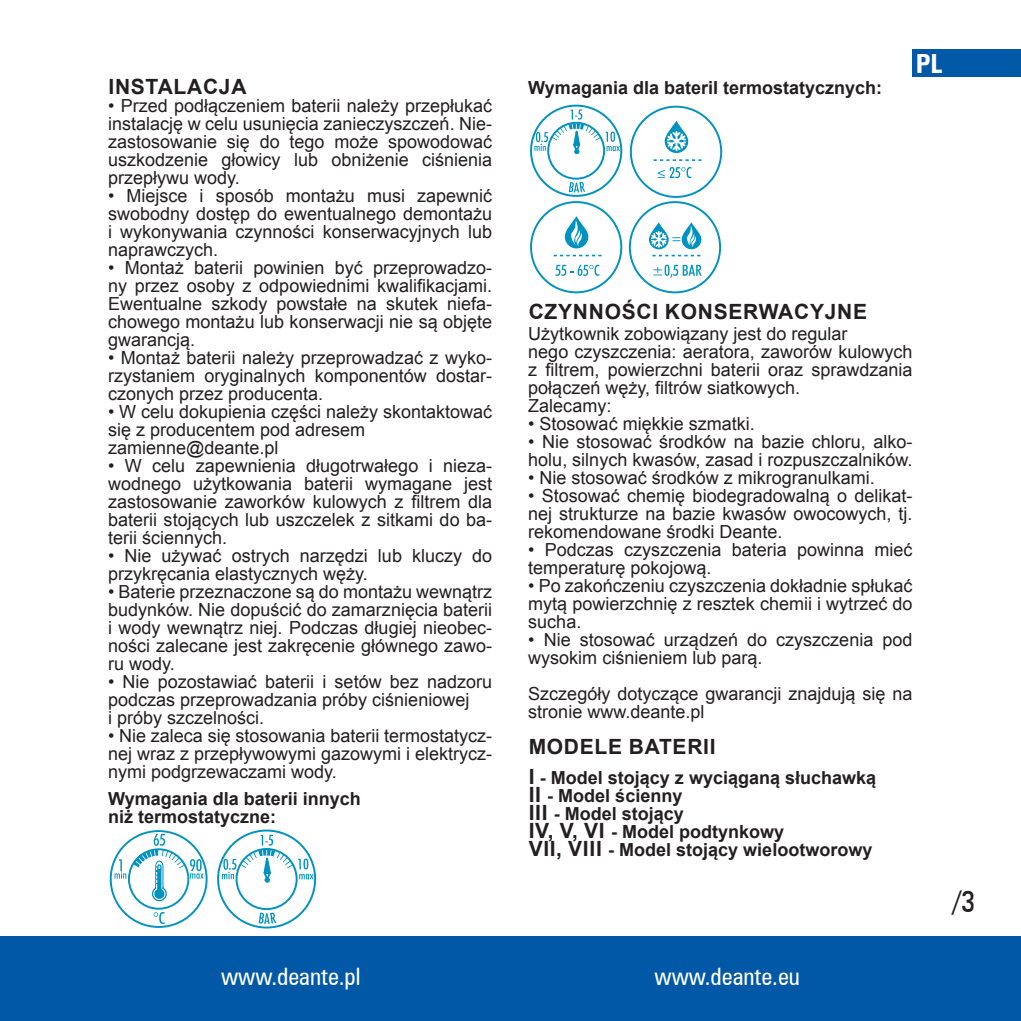
<style>
.page{position:relative;width:1021px;height:1021px;background:#fff}
.page>*{position:absolute;margin:0;border:0;box-sizing:border-box;transform-origin:0 0}
.t1{font:30px "Zurich Cn AT";color:#231f20}
.t2{font:24px "Zurich Cn AT";color:#fff}
.t3{font:700 24px "Zurich Cn PL";color:#fff}
.t4{font:700 21px "Arial";letter-spacing:.035em;color:#231f20}
.t5{font:18px/18px "Arial";color:#231f20;text-align:justify}
.t6{font:700 18px/18px "Arial";color:#231f20}
.s1{font-size:21px}
</style>
<div class="page">
<div style="left:0;top:936px;width:1020px;height:84px;background:#0158a6"></div>
<div style="left:217px;top:829px;width:99px;height:99px;border:2px solid #0093c1;border-radius:50%"></div>
<div style="left:235px;top:848px;width:62px;height:62px;border:2px solid #0093c1;border-radius:50%"></div>
<svg style="left:259px;top:912px;width:17px;height:11px"></svg>
<svg style="left:222px;top:834px;width:92px;height:48px"></svg>
<div style="left:110px;top:830px;width:97px;height:97px;border:2px solid #0093c1;border-radius:50%"></div>
<div style="left:128px;top:848px;width:61px;height:61px;border:2px solid #0093c1;border-radius:50%"></div>
<svg style="left:154px;top:912px;width:10px;height:12px"></svg>
<svg style="left:132px;top:833px;width:72px;height:69px"></svg>
<svg style="left:115px;top:859px;width:11px;height:19px"></svg>
<svg style="left:565px;top:216px;width:23px;height:32px"></svg>
<svg style="left:569px;top:220px;width:14px;height:26px"></svg>
<div style="left:530px;top:201px;width:92px;height:92px;border:2px solid #0093c1;border-radius:50%"></div>
<svg style="left:553px;top:255px;width:48px;height:1px"></svg>
<div style="left:629px;top:201px;width:92px;height:92px;border:2px solid #0093c1;border-radius:50%"></div>
<svg style="left:652px;top:255px;width:48px;height:1px"></svg>
<svg style="left:681px;top:222px;width:20px;height:27px"></svg>
<svg style="left:649px;top:222px;width:48px;height:27px"></svg>
<svg style="left:555px;top:265px;width:44px;height:11px"></svg>
<svg style="left:653px;top:265px;width:48px;height:13px"></svg>
<svg style="left:534px;top:105px;width:189px;height:93px"></svg>
<div style="left:912px;top:49px;width:108px;height:28px;background:#0158a6"></div>
<p class="t4" style="left:108px;top:72px;width:140px">INSTALACJA</p>
<p class="t5" style="left:108px;top:97px;width:386px">• Przed podłączeniem baterii należy przepłukać instalację w celu usunięcia zanieczyszczeń. Nie&shy;zastosowanie się do tego może spowodować uszkodzenie głowicy lub obniżenie ciśnienia przepływu wody.</p>
<p class="t5" style="left:108px;top:187px;width:386px">• Miejsce i sposób montażu musi zapewnić swobodny dostęp do ewentualnego demontażu i wykonywania czynności konserwacyjnych lub naprawczych.</p>
<p class="t5" style="left:108px;top:259px;width:386px">• Montaż baterii powinien być przeprowadzo&shy;ny przez osoby z odpowiednimi kwalifikacjami.<br>Ewentualne szkody powstałe na skutek niefa&shy;chowego montażu lub konserwacji nie są objęte gwarancją.</p>
<p class="t5" style="left:108px;top:349px;width:386px">• Montaż baterii należy przeprowadzać z wyko&shy;rzystaniem oryginalnych komponentów dostar&shy;czonych przez producenta.</p>
<p class="t5" style="left:108px;top:403px;width:386px;text-align:left">• W celu dokupienia części należy skontaktować się z producentem pod adresem zamienne@deante.pl</p>
<p class="t5" style="left:108px;top:457px;width:386px">• W celu zapewnienia długotrwałego i nieza&shy;wodnego użytkowania baterii wymagane jest zastosowanie zaworków kulowych z filtrem dla baterii stojących lub uszczelek z sitkami do ba&shy;terii ściennych.</p>
<p class="t5" style="left:108px;top:547px;width:386px">• Nie używać ostrych narzędzi lub kluczy do przykręcania elastycznych węży.</p>
<p class="t5" style="left:108px;top:583px;width:386px">• Baterie przeznaczone są do montażu wewnątrz budynków. Nie dopuścić do zamarznięcia baterii i wody wewnątrz niej. Podczas długiej nieobec&shy;ności zalecane jest zakręcenie głównego zawo&shy;ru wody.</p>
<p class="t5" style="left:108px;top:673px;width:386px;text-align:left">• Nie pozostawiać baterii i setów bez nadzoru podczas przeprowadzania próby ciśnieniowej<br>i próby szczelności.</p>
<p class="t5" style="left:108px;top:727px;width:386px">• Nie zaleca się stosowania baterii termostatycz&shy;nej wraz z przepływowymi gazowymi i elektrycz&shy;nymi podgrzewaczami wody.</p>
<p class="t6" style="left:108px;top:790px;width:254px">Wymagania dla baterii innych niż termostatyczne:</p>
<p class="t6" style="left:528px;top:79px;width:355px">Wymagania dla bateriI termostatycznych:</p>
<h2 class="t3" style="left:915px;top:47px;width:28px">PL</h2>
<p class="t4" style="left:528px;top:297px;width:32px">Czynno</p>
<p class="t4" style="left:621px;top:297px;width:60px">ści konserwacyjne</p>
<p class="t5" style="left:528px;top:325px;width:386px;text-align:left">Użytkownik zobowiązany jest do regular<br>nego czyszczenia: aeratora, zaworów kulowych z filtrem, powierzchni baterii oraz sprawdzania połączeń węży, filtrów siatkowych.<br>Zalecamy:</p>
<p class="t5" style="left:528px;top:415px;width:228px">• Stosować miękkie szmatki.</p>
<p class="t5" style="left:528px;top:433px;width:386px">• Nie stosować środków na bazie chloru, alko&shy;holu, silnych kwasów, zasad i rozpuszczalników.</p>
<p class="t5" style="left:528px;top:469px;width:348px">• Nie stosować środków z mikrogranulkami.</p>
<p class="t5" style="left:528px;top:487px;width:386px">• Stosować chemię biodegradowalną o delikat&shy;nej strukturze na bazie kwasów owocowych, tj. rekomendowane środki Deante.</p>
<p class="t5" style="left:528px;top:541px;width:386px">• Podczas czyszczenia bateria powinna mieć temperaturę pokojową.</p>
<p class="t5" style="left:528px;top:577px;width:386px">• Po zakończeniu czyszczenia dokładnie spłukać mytą powierzchnię z resztek chemii i wytrzeć do sucha.</p>
<p class="t5" style="left:528px;top:631px;width:386px">• Nie stosować urządzeń do czyszczenia pod wysokim ciśnieniem lub parą.</p>
<p class="t5" style="left:528px;top:685px;width:386px">Szczegóły dotyczące gwarancji znajdują się na stronie www.deante.pl</p>
<p class="t4" style="left:528px;top:732px;width:188px">MODELE BATERII</p>
<p class="t6" style="left:528px;top:769px;width:349px"><span class="s1">I</span> - Model stojący z wyciąganą słuchawką<br><span class="s1">II</span> - Model ścienny<br><span class="s1">III</span> - Model stojący<br><span class="s1">IV, V, VI</span> - Model podtynkowy<br><span class="s1">VII, VIII</span> - Model stojący wielootworowy</p>
<h1 class="t1" style="left:952px;top:883px;width:24px">/3</h1>
<h2 class="t2" style="left:221px;top:962px;width:141px">www.deante.pl</h2>
<h2 class="t2" style="left:654px;top:962px;width:147px">www.deante.eu</h2>
</div>
